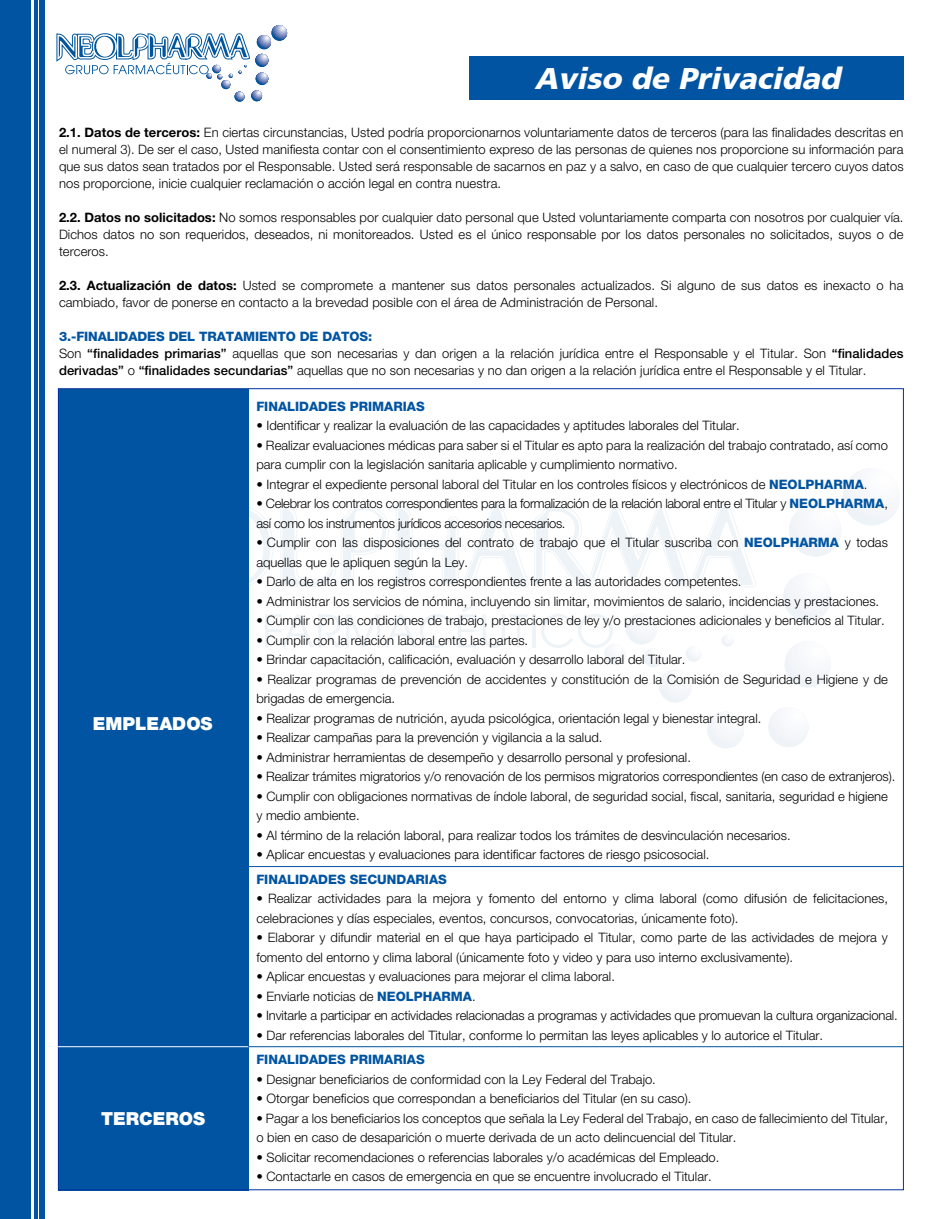
<style>
.page{position:relative;width:940px;height:1219px;background:#fff}
.page>*{position:absolute;margin:0;border:0;box-sizing:border-box;transform-origin:0 0}
.t1{font:italic 900 30px "Frutiger FC";color:#fff}
.t2{font:900 18px "Helvetica Neue LT Std";color:#fff}
.t3{font:300 13px/17px "Helvetica Neue LT Std";color:#000}
.t4{font:300 13px/19.5px "Helvetica Neue LT Std";letter-spacing:-.025em;color:#000}
.t5{font:800 13px "Helvetica Neue LT Std";color:#0054a1}
.s1{font-weight:700}
.s2{font-weight:800;color:#0054a1}
.s3{font-weight:500}
</style>
<div class="page">
<svg style="left:249px;top:504px;width:507px;height:83px"></svg>
<svg style="left:265px;top:614px;width:187px;height:34px"></svg>
<svg style="left:458px;top:605px;width:18px;height:42px"></svg>
<svg style="left:483px;top:615px;width:45px;height:33px"></svg>
<hr style="left:532px;top:614px;width:3px;height:33px;background:#00559d">
<svg style="left:541px;top:614px;width:32px;height:34px"></svg>
<div style="left:578px;top:614px;width:35px;height:34px;background:#eef3f8;border-radius:50%"></div>
<div style="left:581px;top:617px;width:29px;height:28px;background:#fff;border-radius:50%"></div>
<svg style="left:789px;top:472px;width:110px;height:84px"></svg>
<svg style="left:783px;top:577px;width:48px;height:44px"></svg>
<svg style="left:785px;top:645px;width:46px;height:42px"></svg>
<svg style="left:768px;top:709px;width:40px;height:38px"></svg>
<svg style="left:707px;top:713px;width:37px;height:35px"></svg>
<svg style="left:604px;top:616px;width:97px;height:86px"></svg>
<svg style="left:722px;top:635px;width:11px;height:12px"></svg>
<svg style="left:743px;top:614px;width:9px;height:9px"></svg>
<div style="left:470px;top:56px;width:434px;height:44px;background:#0054a1"></div>
<hr style="left:34px;top:0;width:4px;height:1219px;background:#0054a1">
<div style="left:0;top:0;width:31px;height:1218px;background:#0054a1"></div>
<div style="left:39px;top:0;width:6px;height:1219px;background:#0054a1"></div>
<svg style="left:56px;top:25px;width:231px;height:77px"></svg>
<div style="left:58px;top:389px;width:191px;height:801px;background:#0054a1"></div>
<hr style="left:248px;top:866px;width:656px;height:1px;background:#0054a1">
<hr style="left:58px;top:1046px;width:191px;height:1px;background:#fff">
<hr style="left:248px;top:1046px;width:656px;height:1px;background:#0054a1">
<h1 class="t1" style="left:535px;top:60px;width:307px">Aviso de Privacidad</h1>
<p class="t3" style="left:59px;top:124px;width:846px;text-align:justify"><span class="s1">2.1. Datos de terceros:</span> En ciertas circunstancias, Usted podría proporcionarnos voluntariamente datos de terceros (para las finalidades descritas en el numeral 3). De ser el caso, Usted manifiesta contar con el consentimiento expreso de las personas de quienes nos proporcione su información para que sus datos sean tratados por el Responsable. Usted será responsable de sacarnos en paz y a salvo, en caso de que cualquier tercero cuyos datos nos proporcione, inicie cualquier reclamación o acción legal en contra nuestra.</p>
<p class="t3" style="left:59px;top:209px;width:846px;text-align:justify"><span class="s1">2.2. Datos no solicitados:</span> No somos responsables por cualquier dato personal que Usted voluntariamente comparta con nosotros por cualquier vía.<br>Dichos datos no son requeridos, deseados, ni monitoreados. Usted es el único responsable por los datos personales no solicitados, suyos o de terceros.</p>
<p class="t3" style="left:59px;top:277px;width:846px"><span class="s1">2.3. Actualización de datos:</span> Usted se compromete a mantener sus datos personales actualizados. Si alguno de sus datos es inexacto o ha cambiado, favor de ponerse en contacto a la brevedad posible con el área de Administración de Personal.</p>
<p class="t3" style="left:59px;top:328px;width:846px"><span class="s2">3.-FINALIDADES DEL TRATAMIENTO DE DATOS:<br></span>Son <span class="s3">“finalidades primarias”</span> aquellas que son necesarias y dan origen a la relación jurídica entre el Responsable y el Titular. Son <span class="s3">“finalidades derivadas”</span> o <span class="s3">“finalidades secundarias”</span> aquellas que no son necesarias y no dan origen a la relación jurídica entre el Responsable y el Titular.</p>
<p class="t5" style="left:256px;top:398px;width:170px">FINALIDADES PRIMARIAS</p>
<p class="t3" style="left:256px;top:417px;width:485px">• Identificar y realizar la evaluación de las capacidades y aptitudes laborales del Titular.</p>
<p class="t3" style="left:256px;top:435px;width:633px;line-height:19.5px">• Realizar evaluaciones médicas para saber si el Titular es apto para la realización del trabajo contratado, así como para cumplir con la legislación sanitaria aplicable y cumplimiento normativo.</p>
<p class="t3" style="left:256px;top:475px;width:613px">• Integrar el expediente personal laboral del Titular en los controles físicos y electrónicos de <span class="s2">NEOLPHARMA</span>.</p>
<p class="t4" style="left:256px;top:493px;width:633px">• Celebrar los contratos correspondientes para la formalización de la relación laboral entre el Titular y <span class="s2">NEOLPHARMA</span>, así como los instrumentos jurídicos accesorios necesarios.</p>
<p class="t3" style="left:256px;top:532px;width:633px;line-height:19.5px">• Cumplir con las disposiciones del contrato de trabajo que el Titular suscriba con <span class="s2">NEOLPHARMA</span> y todas aquellas que le apliquen según la Ley.</p>
<p class="t3" style="left:256px;top:573px;width:487px">• Darlo de alta en los registros correspondientes frente a las autoridades competentes.</p>
<p class="t3" style="left:256px;top:592px;width:624px">• Administrar los servicios de nómina, incluyendo sin limitar, movimientos de salario, incidencias y prestaciones.</p>
<p class="t3" style="left:256px;top:612px;width:630px">• Cumplir con las condiciones de trabajo, prestaciones de ley y/o prestaciones adicionales y beneficios al Titular.</p>
<p class="t3" style="left:256px;top:631px;width:273px">• Cumplir con la relación laboral entre las partes.</p>
<p class="t3" style="left:256px;top:651px;width:431px">• Brindar capacitación, calificación, evaluación y desarrollo laboral del Titular.</p>
<p class="t3" style="left:256px;top:669px;width:633px;line-height:19.5px">• Realizar programas de prevención de accidentes y constitución de la Comisión de Seguridad e Higiene y de brigadas de emergencia.</p>
<p class="t3" style="left:256px;top:709px;width:507px">• Realizar programas de nutrición, ayuda psicológica, orientación legal y bienestar integral.</p>
<p class="t3" style="left:256px;top:729px;width:348px">• Realizar campañas para la prevención y vigilancia a la salud.</p>
<p class="t3" style="left:256px;top:748px;width:436px">• Administrar herramientas de desempeño y desarrollo personal y profesional.</p>
<p class="t3" style="left:256px;top:768px;width:640px">• Realizar trámites migratorios y/o renovación de los permisos migratorios correspondientes (en caso de extranjeros).</p>
<p class="t3" style="left:256px;top:786px;width:633px;line-height:19.5px">• Cumplir con obligaciones normativas de índole laboral, de seguridad social, fiscal, sanitaria, seguridad e higiene y medio ambiente.</p>
<p class="t3" style="left:256px;top:826px;width:536px">• Al término de la relación laboral, para realizar todos los trámites de desvinculación necesarios.</p>
<p class="t3" style="left:256px;top:846px;width:454px">• Aplicar encuestas y evaluaciones para identificar factores de riesgo psicosocial.</p>
<p class="t5" style="left:256px;top:871px;width:192px">FINALIDADES SECUNDARIAS</p>
<p class="t3" style="left:256px;top:888px;width:633px;line-height:19.5px">• Realizar actividades para la mejora y fomento del entorno y clima laboral (como difusión de felicitaciones, celebraciones y días especiales, eventos, concursos, convocatorias, únicamente foto).</p>
<p class="t3" style="left:256px;top:927px;width:633px;line-height:19.5px">• Elaborar y difundir material en el que haya participado el Titular, como parte de las actividades de mejora y fomento del entorno y clima laboral (únicamente foto y video y para uso interno exclusivamente).</p>
<p class="t3" style="left:256px;top:968px;width:360px">• Aplicar encuestas y evaluaciones para mejorar el clima laboral.</p>
<p class="t3" style="left:256px;top:987px;width:221px">• Enviarle noticias de <span class="s2">NEOLPHARMA</span>.</p>
<p class="t3" style="left:256px;top:1007px;width:643px">• Invitarle a participar en actividades relacionadas a programas y actividades que promuevan la cultura organizacional.</p>
<p class="t3" style="left:256px;top:1026px;width:568px">• Dar referencias laborales del Titular, conforme lo permitan las leyes aplicables y lo autorice el Titular.</p>
<p class="t5" style="left:256px;top:1052px;width:170px">FINALIDADES PRIMARIAS</p>
<p class="t3" style="left:256px;top:1070px;width:401px">• Designar beneficiarios de conformidad con la Ley Federal del Trabajo.</p>
<p class="t3" style="left:256px;top:1090px;width:437px">• Otorgar beneficios que correspondan a beneficiarios del Titular (en su caso).</p>
<p class="t3" style="left:256px;top:1108px;width:633px;line-height:19.5px">• Pagar a los beneficiarios los conceptos que señala la Ley Federal del Trabajo, en caso de fallecimiento del Titular, o bien en caso de desaparición o muerte derivada de un acto delincuencial del Titular.</p>
<p class="t3" style="left:256px;top:1148px;width:465px">• Solicitar recomendaciones o referencias laborales y/o académicas del Empleado.</p>
<p class="t3" style="left:256px;top:1168px;width:457px">• Contactarle en casos de emergencia en que se encuentre involucrado el Titular.</p>
<h2 class="t2" style="left:93px;top:713px;width:121px">EMPLEADOS</h2>
<h2 class="t2" style="left:101px;top:1107px;width:106px">TERCEROS</h2>
</div>
